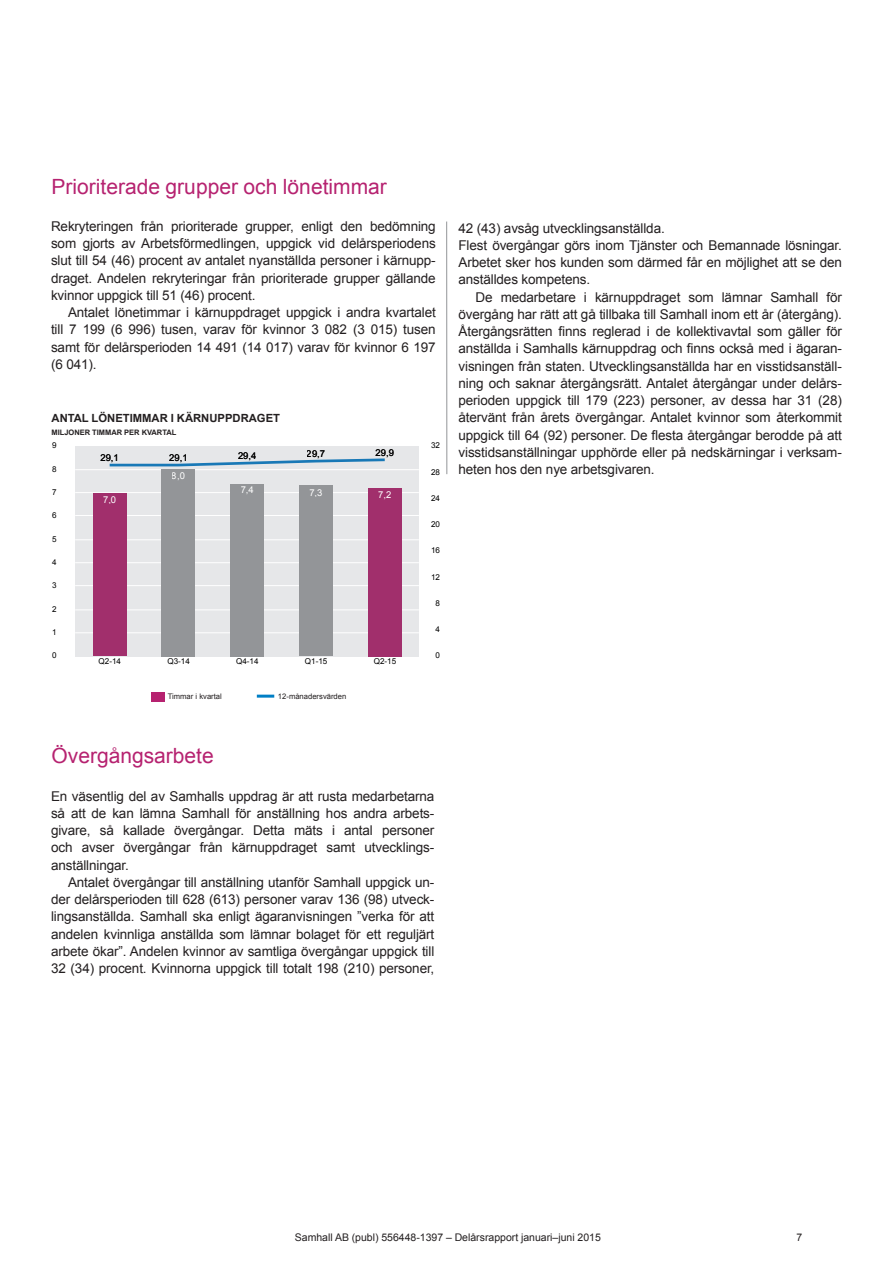
<style>
.page{position:relative;width:893px;height:1263px;background:#fff}
.page>*{position:absolute;margin:0;border:0;box-sizing:border-box;transform-origin:0 0}
.t1{font:21px "Arial";color:#b62270}
.t2{font:13.5px/17.2px "Arial";letter-spacing:-.01em;color:#231f20;text-align:justify}
.t3{font:700 11.25px "Arial";color:#231f20}
.t4{font:10.5px "Arial";color:#231f20}
.t5{font:9.45px "Arial";color:#000}
.t6{font:9.45px "Arial";color:#fff}
.t7{font:8.1px "Arial";color:#000}
.t8{font:7.65px "Arial";color:#231f20}
.t9{font:700 7.5px "Arial";color:#231f20}
</style>
<div class="page">
<div style="left:75px;top:446px;width:344px;height:210px;background:#e6e7e9"></div>
<hr style="left:75px;top:632px;width:344px;height:1px;background:#fff">
<hr style="left:75px;top:610px;width:344px;height:1px;background:#fff">
<hr style="left:75px;top:585px;width:344px;height:1px;background:#fff">
<hr style="left:75px;top:562px;width:344px;height:1px;background:#fff">
<hr style="left:75px;top:539px;width:344px;height:1px;background:#fff">
<hr style="left:75px;top:515px;width:344px;height:1px;background:#fff">
<hr style="left:75px;top:492px;width:344px;height:1px;background:#fff">
<hr style="left:75px;top:469px;width:344px;height:1px;background:#fff">
<div style="left:93px;top:493px;width:33px;height:163px;background:#a12f6c"></div>
<div style="left:161px;top:469px;width:34px;height:187px;background:#939598"></div>
<div style="left:230px;top:484px;width:34px;height:172px;background:#939598"></div>
<div style="left:299px;top:485px;width:34px;height:171px;background:#939598"></div>
<div style="left:368px;top:488px;width:33px;height:168px;background:#a12f6c"></div>
<svg style="left:109px;top:458px;width:276px;height:9px"></svg>
<div style="left:152px;top:692px;width:13px;height:9px;background:#b62270"></div>
<hr style="left:257px;top:695px;width:17px;height:3px;background:#007fc5">
<hr style="left:446px;top:222px;width:1px;height:252px;background:#939598">
<h1 class="t1" style="left:52px;top:173px;width:337px">Prioriterade grupper och lönetimmar</h1>
<p class="t2" style="left:51px;top:218px;width:386px">Rekryteringen från prioriterade grupper, enligt den bedömning som gjorts av Arbetsförmedlingen, uppgick vid delårsperiodens slut till 54 (46) procent av antalet nyanställda personer i kärnupp&shy;draget. Andelen rekryteringar från prioriterade grupper gällande kvinnor uppgick till 51 (46) procent.</p>
<p class="t2" style="left:51px;top:304px;width:386px;text-indent:17px">Antalet lönetimmar i kärnuppdraget uppgick i andra kvartalet till 7 199 (6 996) tusen, varav för kvinnor 3 082 (3 015) tusen samt för delårsperioden 14 491 (14 017) varav för kvinnor 6 197 (6 041).</p>
<p class="t3" style="left:52px;top:411px;width:230px">ANTAL LÖNETIMMAR I KÄRNUPPDRAGET</p>
<p class="t9" style="left:52px;top:427px;width:126px">MILJONER TIMMAR PER KVARTAL</p>
<p class="t7" style="left:52px;top:440px;width:6px">9</p>
<p class="t7" style="left:52px;top:463px;width:6px">8</p>
<p class="t7" style="left:52px;top:487px;width:6px">7</p>
<p class="t7" style="left:52px;top:510px;width:6px">6</p>
<p class="t7" style="left:52px;top:533px;width:6px">5</p>
<p class="t7" style="left:52px;top:557px;width:6px">4</p>
<p class="t7" style="left:52px;top:580px;width:6px">3</p>
<p class="t7" style="left:52px;top:603px;width:6px">2</p>
<p class="t7" style="left:52px;top:627px;width:6px">1</p>
<p class="t7" style="left:52px;top:650px;width:6px">0</p>
<p class="t5" style="left:100px;top:451px;width:20px">29,1</p>
<p class="t5" style="left:169px;top:451px;width:20px">29,1</p>
<p class="t5" style="left:238px;top:450px;width:20px">29,4</p>
<p class="t5" style="left:307px;top:448px;width:20px">29,7</p>
<p class="t5" style="left:376px;top:446px;width:20px">29,9</p>
<p class="t6" style="left:103px;top:493px;width:15px">7,0</p>
<p class="t6" style="left:172px;top:470px;width:15px">8,0</p>
<p class="t6" style="left:241px;top:484px;width:15px">7,4</p>
<p class="t6" style="left:309px;top:486px;width:15px">7,3</p>
<p class="t6" style="left:378px;top:488px;width:15px">7,2</p>
<p class="t7" style="left:99px;top:656px;width:24px">Q2-14</p>
<p class="t7" style="left:167px;top:656px;width:24px">Q3-14</p>
<p class="t7" style="left:236px;top:656px;width:24px">Q4-14</p>
<p class="t7" style="left:305px;top:656px;width:24px">Q1-15</p>
<p class="t7" style="left:374px;top:656px;width:24px">Q2-15</p>
<p class="t8" style="left:168px;top:691px;width:56px">Timmar i kvartal</p>
<p class="t8" style="left:278px;top:691px;width:70px">12-månadersvärden</p>
<p class="t7" style="left:431px;top:440px;width:10px">32</p>
<p class="t7" style="left:431px;top:466px;width:10px">28</p>
<p class="t7" style="left:431px;top:493px;width:10px">24</p>
<p class="t7" style="left:431px;top:519px;width:10px">20</p>
<p class="t7" style="left:431px;top:545px;width:10px">16</p>
<p class="t7" style="left:431px;top:571px;width:10px">12</p>
<p class="t7" style="left:436px;top:598px;width:6px">8</p>
<p class="t7" style="left:436px;top:624px;width:6px">4</p>
<p class="t7" style="left:436px;top:650px;width:6px">0</p>
<h1 class="t1" style="left:52px;top:742px;width:164px">Övergångsarbete</h1>
<p class="t2" style="left:51px;top:787px;width:385px">En väsentlig del av Samhalls uppdrag är att rusta medarbetarna så att de kan lämna Samhall för anställning hos andra arbets&shy;givare, så kallade övergångar. Detta mäts i antal personer och avser övergångar från kärnuppdraget samt utvecklings&shy;anställningar.</p>
<p class="t2" style="left:51px;top:874px;width:385px;text-indent:17px">Antalet övergångar till anställning utanför Samhall uppgick un&shy;der delårsperioden till 628 (613) personer varav 136 (98) utveck&shy;lingsanställda. Samhall ska enligt ägaranvisningen ”verka för att andelen kvinnliga anställda som lämnar bolaget för ett reguljärt arbete ökar”. Andelen kvinnor av samtliga övergångar uppgick till 32 (34) procent. Kvinnorna uppgick till totalt 198 (210) personer,</p>
<p class="t2" style="left:459px;top:219px;width:385px;text-align:left">42 (43) avsåg utvecklingsanställda.<br>Flest övergångar görs inom Tjänster och Bemannade lösningar.<br>Arbetet sker hos kunden som därmed får en möjlighet att se den anställdes kompetens.</p>
<p class="t2" style="left:458px;top:288px;width:385px;text-indent:17px">De medarbetare i kärnuppdraget som lämnar Samhall för övergång har rätt att gå tillbaka till Samhall inom ett år (återgång).<br>Återgångsrätten finns reglerad i de kollektivavtal som gäller för anställda i Samhalls kärnuppdrag och finns också med i ägaran&shy;visningen från staten. Utvecklingsanställda har en visstidsanställ&shy;ning och saknar återgångsrätt. Antalet återgångar under delårs&shy;perioden uppgick till 179 (223) personer, av dessa har 31 (28) återvänt från årets övergångar. Antalet kvinnor som återkommit uppgick till 64 (92) personer. De flesta återgångar berodde på att visstidsanställningar upphörde eller på nedskärningar i verksam&shy;heten hos den nye arbetsgivaren.</p>
<p class="t4" style="left:295px;top:1230px;width:308px">Samhall AB (publ) 556448-1397 – Delårsrapport januari–juni 2015</p>
<p class="t4" style="left:797px;top:1230px;width:7px">7</p>
</div>
